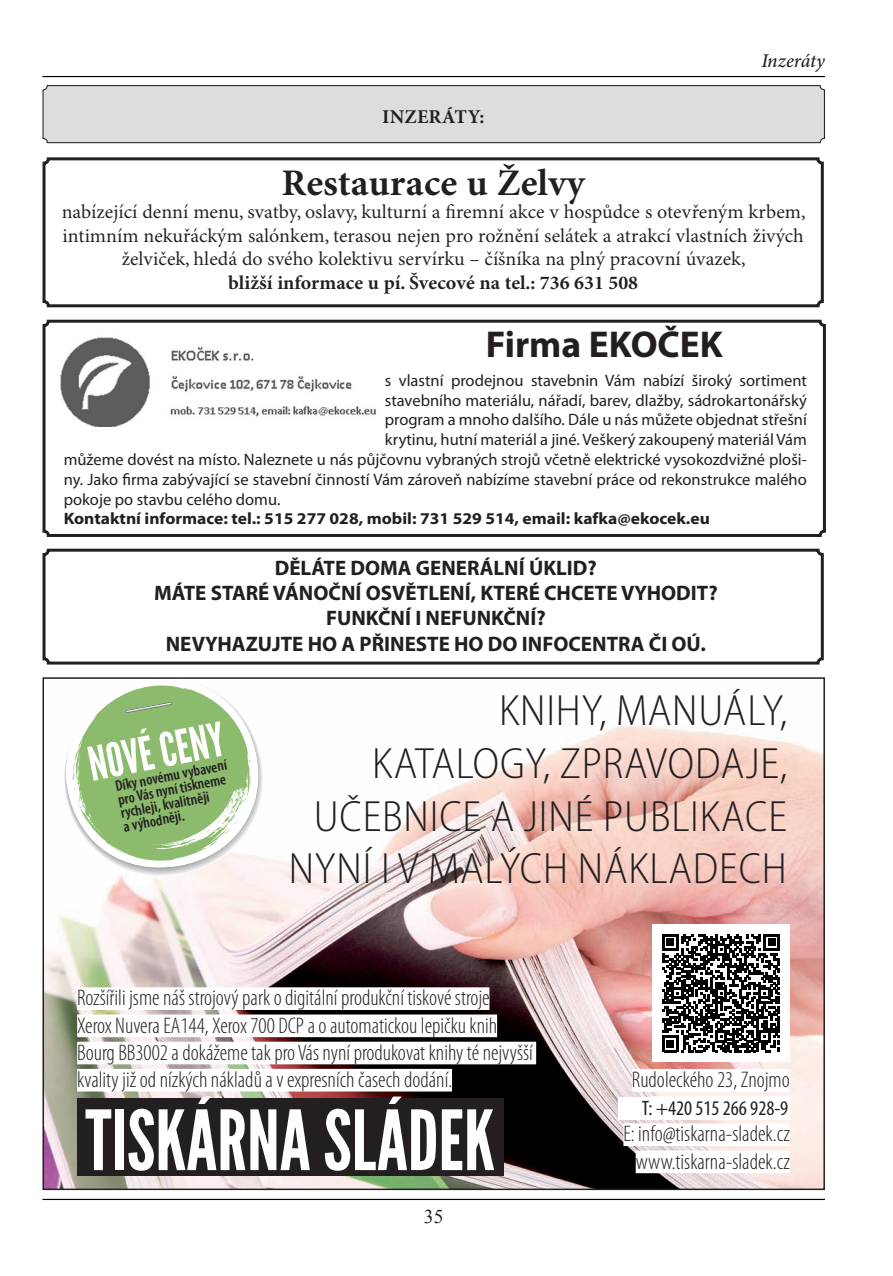
<style>
.page{position:relative;width:893px;height:1276px;background:#fff}
.page>*{position:absolute;margin:0;border:0;box-sizing:border-box;transform-origin:0 0}
.t1{font:82.65px "League Gothic";color:#fff}
.t2{font:46.65px "League Gothic";color:#fff}
.t3{font:300 semi-condensed 43.95px/52.8px "Myriad Pro";letter-spacing:.02em;color:#231f20;text-align:right}
.t4{font:700 37.5px "Minion Pro";color:#231f20}
.t5{font:700 37.5px "Myriad Pro";color:#231f20}
.t6{font:300 condensed 22.65px/27.2px "Myriad Pro";color:#231f20}
.t7{font:700 21px/25.2px "Myriad Pro";color:#231f20;text-align:center}
.t8{font:condensed 20.85px "Myriad Pro";color:#231f20}
.t9{font:19.5px/23.4px "Minion Pro";color:#231f20;text-align:center}
.t10{font:700 19.5px "Minion Pro";color:#231f20}
.t11{font:italic 500 19.5px "Minion Pro";color:#231f20}
.t12{font:19.5px "Times New Roman";color:#231f20}
.t13{font:16.5px "Myriad Pro";color:#231f20}
.t14{font:700 16.5px "Myriad Pro";color:#231f20;scale:1.06 1}
.t15{font:600 condensed 15.3px/13.8px "Myriad Pro";color:#231f20}
</style>
<div class="page">
<hr style="left:43px;top:1198px;width:782px;height:2px;background:#000">
<hr style="left:43px;top:76px;width:782px;height:1px;background:#000">
<div style="left:43px;top:320px;width:783px;height:217px;border:3px solid #231f20;border-radius:4px"></div>
<div style="left:43px;top:157px;width:781px;height:150px;border:3px solid #231f20;border-radius:4px"></div>
<div style="left:43px;top:86px;width:781px;height:57px;background:#dcdddf;border-radius:4px"></div>
<div style="left:43px;top:85px;width:782px;height:58px;border:1px solid #231f20;border-radius:4px"></div>
<img style="left:46px;top:725px;width:776px;height:462px">
<div style="left:77px;top:987px;width:412px;height:23px;background:#fff"></div>
<div style="left:77px;top:1014px;width:420px;height:23px;background:#fff"></div>
<div style="left:77px;top:1041px;width:459px;height:23px;background:#fff"></div>
<div style="left:77px;top:1069px;width:375px;height:22px;background:#fff"></div>
<div style="left:632px;top:1069px;width:158px;height:22px;background:#fff"></div>
<div style="left:651px;top:1096px;width:139px;height:23px;background:#fff"></div>
<div style="left:623px;top:1123px;width:167px;height:23px;background:#fff"></div>
<div style="left:636px;top:1150px;width:154px;height:23px;background:#fff"></div>
<div style="left:77px;top:1098px;width:427px;height:78px;background:#231f20"></div>
<div style="left:652px;top:924px;width:138px;height:138px;background:#fff"></div>
<svg style="left:662px;top:934px;width:118px;height:118px"></svg>
<svg style="left:58px;top:685px;width:217px;height:193px"></svg>
<div style="left:619px;top:1097px;width:171px;height:22px;background:#fff"></div>
<img style="left:60px;top:337px;width:316px;height:89px">
<div style="left:43px;top:549px;width:781px;height:115px;border:3px solid #231f20;border-radius:4px"></div>
<p class="t10" style="left:382px;top:105px;width:104px">inzeráty:</p>
<p class="t11" style="left:761px;top:47px;width:65px">Inzeráty</p>
<h3 class="t4" style="left:282px;top:161px;width:306px">restaurace u želvy</h3>
<p class="t9" style="left:62px;top:201px;width:745px">nabízející denní menu, svatby, oslavy, kulturní a firemní akce v hospůdce s otevřeným krbem, intimním nekuřáckým salónkem, terasou nejen pro rožnění selátek a atrakcí vlastních živých želviček, hledá do svého kolektivu servírku – číšníka na plný pracovní úvazek,</p>
<p class="t10" style="left:228px;top:271px;width:411px">bližší informace u pí. švecové na tel.: 736 631 508</p>
<h3 class="t5" style="left:486px;top:320px;width:239px">Firma EKOČEK</h3>
<p class="t13" style="left:385px;top:370px;width:424px">s vlastní prodejnou stavebnin Vám nabízí široký sortiment</p>
<p class="t13" style="left:385px;top:390px;width:424px">stavebního materiálu, nářadí, barev, dlažby, sádrokartonářský</p>
<p class="t13" style="left:385px;top:410px;width:424px">program a mnoho dalšího. Dále u nás můžete objednat střešní</p>
<p class="t13" style="left:385px;top:429px;width:424px">krytinu, hutní materiál a jiné. Veškerý zakoupený materiál Vám</p>
<p class="t13" style="left:64px;top:449px;width:744px">můžeme dovést na místo. Naleznete u nás půjčovnu vybraných strojů včetně elektrické vysokozdvižné ploši-</p>
<p class="t13" style="left:64px;top:469px;width:744px">ny. Jako firma zabývající se stavební činností Vám zároveň nabízíme stavební práce od rekonstrukce malého</p>
<p class="t13" style="left:64px;top:489px;width:218px">pokoje po stavbu celého domu.</p>
<p class="t14" style="left:64px;top:508px;width:611px">Kontaktní informace: tel.: 515 277 028, mobil: 731 529 514, email: kafka@ekocek.eu</p>
<p class="t7" style="left:154px;top:554px;width:565px">DĚLÁTE DOMA GENERÁLNÍ ÚKLID?<br>MÁTE STARÉ VÁNOČNÍ OSVĚTLENÍ, KTERÉ CHCETE VYHODIT?<br>FUNKČNÍ I NEFUNKČNÍ?<br>NEVYHAZUJTE HO A PŘINESTE HO DO INFOCENTRA ČI OÚ.</p>
<h2 class="t2" style="left:84px;top:738px;width:139px;rotate:-11deg">NOVÉ CENY</h2>
<p class="t15" style="left:114px;top:779px;width:115px;rotate:-11deg">Díky novému vybavení pro Vás nyní tiskneme rychleji, kvalitněji<br>a výhodněji.</p>
<h3 class="t3" style="left:289px;top:683px;width:500px">KNIHY, MANUÁLY,<br>KATALOGY, ZPRAVODAJE,<br>UČEBNICE A JINÉ PUBLIKACE<br>NYNÍ I V MALÝCH NÁKLADECH</h3>
<p class="t6" style="left:77px;top:984px;width:457px">Rozšířili jsme náš strojový park o digitální produkční tiskové stroje<br>Xerox Nuvera EA144, Xerox 700 DCP a o automatickou lepičku knih Bourg BB3002 a dokážeme tak pro Vás nyní produkovat knihy té nejvyšší kvality již od nízkých nákladů a v expresních časech dodání.</p>
<h1 class="t1" style="left:85px;top:1093px;width:411px">TISKÁRNA SLÁDEK</h1>
<p class="t12" style="left:424px;top:1203px;width:21px">35</p>
<h3 class="t6" style="left:623px;top:1065px;width:168px;text-align:right">Rudoleckého 23, Znojmo<br>T: +420 515 22 57 30<br>E: info@tiskarna-sladek.cz www.tiskarna-sladek.cz</h3>
<p class="t8" style="left:642px;top:1095px;width:148px">T: +420 515 266 928-9</p>
</div>
